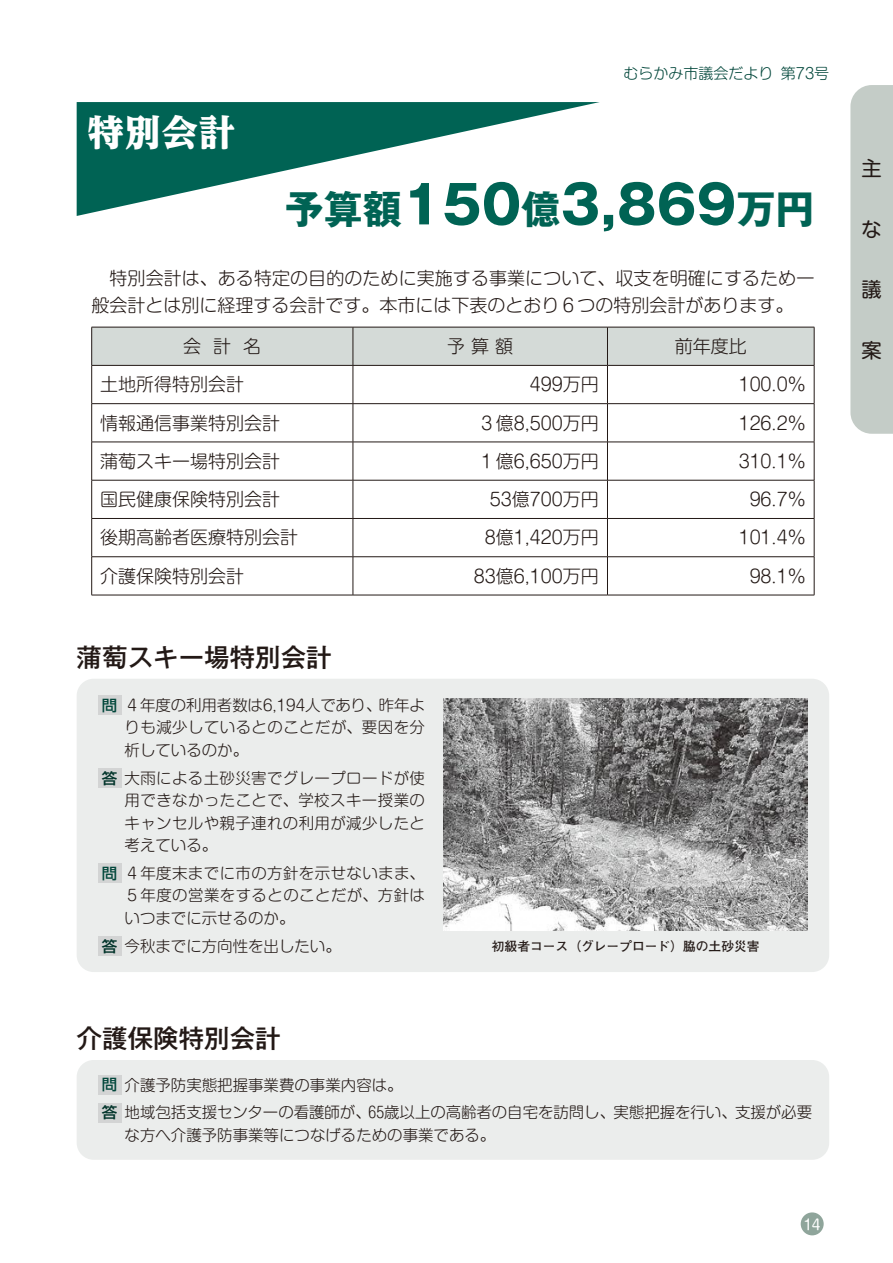
<style>
.page{position:relative;width:893px;height:1263px;background:#fff}
.page>*{position:absolute;margin:0;border:0;box-sizing:border-box;transform-origin:0 0}
.t1{font:700 52.5px "Gothic MB101 Pr 6";color:#006354}
.t2{font:700 39px "Gothic MB101 Pr 6";color:#006354}
.t3{font:800 expanded 36px "Reim Yfoz Pr 6";color:#fff}
.t4{font:500 25.5px "Gothic MB101 Pr 6";color:#231916}
.t5{font:20.25px "Shin M Go Pr 6";color:#231916}
.t6{font:300 18px/27px "Shin M Go Pr 6";color:#231916}
.t7{font:300 15.45px/22.5px "Shin M Go Pr 6";color:#231916}
.t8{font:500 15.15px "Shin Go Pr 6";color:#00463a}
.t9{font:500 15.15px "Shin Go Pr 6";color:#003329}
.t10{font:300 15px "Shin M Go Pr 6";color:#00463a}
.t11{font:14.25px "Shin M Go Pr 6";color:#fff}
.t12{font:700 12.75px "Futo Go B101 Pr 6";color:#231916}
</style>
<div class="page">
<div style="left:850px;top:85px;width:43px;height:349px;background:#c4ccc7"></div>
<svg style="left:77px;top:102px;width:523px;height:114px"></svg>
<div style="left:92px;top:328px;width:722px;height:37px;background:#d4dad7"></div>
<hr style="left:91px;top:327px;width:262px;height:1px;background:#231916">
<hr style="left:91px;top:327px;width:1px;height:38px;background:#231916">
<hr style="left:353px;top:327px;width:254px;height:1px;background:#231916">
<hr style="left:353px;top:327px;width:1px;height:38px;background:#231916">
<hr style="left:607px;top:327px;width:207px;height:1px;background:#231916">
<hr style="left:607px;top:327px;width:1px;height:38px;background:#231916">
<hr style="left:814px;top:327px;width:1px;height:38px;background:#231916">
<hr style="left:91px;top:365px;width:262px;height:1px;background:#231916">
<hr style="left:91px;top:366px;width:1px;height:37px;background:#231916">
<hr style="left:353px;top:365px;width:254px;height:1px;background:#231916">
<hr style="left:353px;top:366px;width:1px;height:37px;background:#231916">
<hr style="left:607px;top:365px;width:207px;height:1px;background:#231916">
<hr style="left:607px;top:366px;width:1px;height:37px;background:#231916">
<hr style="left:814px;top:366px;width:1px;height:37px;background:#231916">
<hr style="left:91px;top:403px;width:262px;height:1px;background:#231916">
<hr style="left:91px;top:404px;width:1px;height:38px;background:#231916">
<hr style="left:353px;top:403px;width:254px;height:1px;background:#231916">
<hr style="left:353px;top:404px;width:1px;height:38px;background:#231916">
<hr style="left:607px;top:403px;width:207px;height:1px;background:#231916">
<hr style="left:607px;top:404px;width:1px;height:38px;background:#231916">
<hr style="left:814px;top:404px;width:1px;height:38px;background:#231916">
<hr style="left:91px;top:442px;width:262px;height:1px;background:#231916">
<hr style="left:91px;top:442px;width:1px;height:38px;background:#231916">
<hr style="left:353px;top:442px;width:254px;height:1px;background:#231916">
<hr style="left:353px;top:442px;width:1px;height:38px;background:#231916">
<hr style="left:607px;top:442px;width:207px;height:1px;background:#231916">
<hr style="left:607px;top:442px;width:1px;height:38px;background:#231916">
<hr style="left:814px;top:442px;width:1px;height:38px;background:#231916">
<hr style="left:91px;top:480px;width:262px;height:1px;background:#231916">
<hr style="left:91px;top:480px;width:1px;height:38px;background:#231916">
<hr style="left:353px;top:480px;width:254px;height:1px;background:#231916">
<hr style="left:353px;top:480px;width:1px;height:38px;background:#231916">
<hr style="left:607px;top:480px;width:207px;height:1px;background:#231916">
<hr style="left:607px;top:480px;width:1px;height:38px;background:#231916">
<hr style="left:814px;top:480px;width:1px;height:38px;background:#231916">
<hr style="left:91px;top:518px;width:262px;height:1px;background:#231916">
<hr style="left:91px;top:519px;width:1px;height:37px;background:#231916">
<hr style="left:353px;top:518px;width:254px;height:1px;background:#231916">
<hr style="left:353px;top:519px;width:1px;height:37px;background:#231916">
<hr style="left:607px;top:518px;width:207px;height:1px;background:#231916">
<hr style="left:607px;top:519px;width:1px;height:37px;background:#231916">
<hr style="left:814px;top:519px;width:1px;height:37px;background:#231916">
<hr style="left:91px;top:556px;width:262px;height:1px;background:#231916">
<hr style="left:91px;top:557px;width:1px;height:38px;background:#231916">
<hr style="left:353px;top:556px;width:254px;height:1px;background:#231916">
<hr style="left:353px;top:557px;width:1px;height:38px;background:#231916">
<hr style="left:607px;top:556px;width:207px;height:1px;background:#231916">
<hr style="left:607px;top:557px;width:1px;height:38px;background:#231916">
<hr style="left:814px;top:557px;width:1px;height:38px;background:#231916">
<hr style="left:91px;top:595px;width:262px;height:1px;background:#231916">
<hr style="left:353px;top:595px;width:254px;height:1px;background:#231916">
<hr style="left:607px;top:595px;width:207px;height:1px;background:#231916">
<div style="left:77px;top:679px;width:752px;height:293px;background:#ebedec;border-radius:17px"></div>
<div style="left:98px;top:695px;width:23px;height:19px;background:#d3d4d4"></div>
<div style="left:98px;top:768px;width:23px;height:19px;background:#d3d4d4"></div>
<div style="left:98px;top:863px;width:23px;height:20px;background:#d3d4d4"></div>
<div style="left:98px;top:936px;width:23px;height:19px;background:#d3d4d4"></div>
<div style="left:77px;top:1060px;width:752px;height:100px;background:#ebedec;border-radius:17px"></div>
<div style="left:98px;top:1075px;width:23px;height:19px;background:#d3d4d4"></div>
<div style="left:98px;top:1103px;width:23px;height:19px;background:#d3d4d4"></div>
<img style="left:444px;top:698px;width:364px;height:232px">
<div style="left:801px;top:1212px;width:23px;height:23px;background:#8fa59b;border-radius:50%"></div>
<h3 class="t3" style="left:88px;top:102px;width:148px">特別会計</h3>
<p class="t10" style="left:623px;top:61px;width:151px">むらかみ市議会だより</p>
<p class="t10" style="left:781px;top:61px;width:50px">第73号</p>
<h2 class="t2" style="left:285px;top:177px;width:118px">予算額</h2>
<h1 class="t1" style="left:402px;top:161px;width:121px">150</h1>
<h1 class="t1" style="left:560px;top:161px;width:177px">3,869</h1>
<h2 class="t2" style="left:521px;top:177px;width:40px">億</h2>
<h2 class="t2" style="left:736px;top:177px;width:79px">万円</h2>
<p class="t6" style="left:91px;top:264px;width:724px">　特別会計は、ある特定の目的のために実施する事業について、収支を明確にするため一般会計とは別に経理する会計です。本市には下表のとおり６つの特別会計があります。</p>
<p class="t6" style="left:675px;top:332px;width:73px">前年度比</p>
<p class="t6" style="left:183px;top:332px;width:19px">会</p>
<p class="t6" style="left:447px;top:332px;width:67px">予算額</p>
<p class="t6" style="left:213px;top:332px;width:19px">計</p>
<p class="t6" style="left:243px;top:332px;width:19px">名</p>
<p class="t6" style="left:100px;top:370px;width:145px">土地所得特別会計</p>
<p class="t6" style="left:100px;top:408px;width:181px">情報通信事業特別会計</p>
<p class="t6" style="left:100px;top:447px;width:181px">蒲萄スキー場特別会計</p>
<p class="t6" style="left:100px;top:485px;width:182px">国民健康保険特別会計</p>
<p class="t6" style="left:100px;top:523px;width:200px">後期高齢者医療特別会計</p>
<p class="t6" style="left:100px;top:561px;width:146px">介護保険特別会計</p>
<h3 class="t4" style="left:77px;top:636px;width:256px">蒲萄スキー場特別会計</h3>
<p class="t7" style="left:125px;top:693px;width:302px">４年度の利用者数は6,194人であり、<br>りも減少しているとのことだが、要因を分析しているのか。</p>
<p class="t7" style="left:125px;top:766px;width:302px;text-align:justify">大雨による土砂災害でグレープロードが使用できなかったことで、学校スキー授業のキャンセルや親子連れの利用が減少したと考えている。</p>
<p class="t7" style="left:125px;top:861px;width:302px;text-align:justify">４年度末までに市の方針を示せないまま、５年度の営業をするとのことだが、方針はいつまでに示せるのか。</p>
<p class="t7" style="left:125px;top:934px;width:218px">今秋までに方向性を出したい。</p>
<p class="t7" style="left:379px;top:693px;width:48px">昨年よ</p>
<p class="t8" style="left:102px;top:692px;width:16px">問</p>
<p class="t9" style="left:102px;top:765px;width:17px">答</p>
<p class="t8" style="left:102px;top:861px;width:16px">問</p>
<p class="t9" style="left:102px;top:933px;width:17px">答</p>
<h3 class="t4" style="left:77px;top:1017px;width:205px">介護保険特別会計</h3>
<p class="t6" style="left:530px;top:370px;width:70px">499万円</p>
<p class="t6" style="left:739px;top:370px;width:68px">100.0％</p>
<p class="t6" style="left:478px;top:408px;width:122px">３億8,500万円</p>
<p class="t6" style="left:739px;top:408px;width:68px">126.2％</p>
<p class="t6" style="left:478px;top:447px;width:122px">１億6,650万円</p>
<p class="t6" style="left:739px;top:447px;width:68px">310.1％</p>
<p class="t6" style="left:490px;top:485px;width:110px">53億700万円</p>
<p class="t6" style="left:750px;top:485px;width:57px">96.7％</p>
<p class="t6" style="left:485px;top:523px;width:115px">8億1,420万円</p>
<p class="t6" style="left:739px;top:523px;width:68px">101.4％</p>
<p class="t6" style="left:474px;top:561px;width:126px">83億6,100万円</p>
<p class="t6" style="left:750px;top:561px;width:57px">98.1％</p>
<p class="t12" style="left:492px;top:936px;width:269px">初級者コース（グレープロード）脇の土砂災害</p>
<p class="t8" style="left:102px;top:1072px;width:16px">問</p>
<p class="t9" style="left:102px;top:1100px;width:17px">答</p>
<p class="t7" style="left:125px;top:1070px;width:689px;line-height:27.8px">介護予防実態把握事業費の事業内容は。<br>地域包括支援センターの看護師が、65歳以上の高齢者の自宅を訪問し、実態把握を行い、支援が必要</p>
<p class="t7" style="left:125px;top:1123px;width:372px">な方へ介護予防事業等につなげるための事業である。</p>
<p class="t11" style="left:804px;top:1212px;width:18px">14</p>
<h3 class="t5" style="left:862px;top:152px;width:21px">主</h3>
<h3 class="t5" style="left:862px;top:213px;width:20px">な</h3>
<h3 class="t5" style="left:862px;top:273px;width:21px">議</h3>
<h3 class="t5" style="left:862px;top:334px;width:21px">案</h3>
</div>
